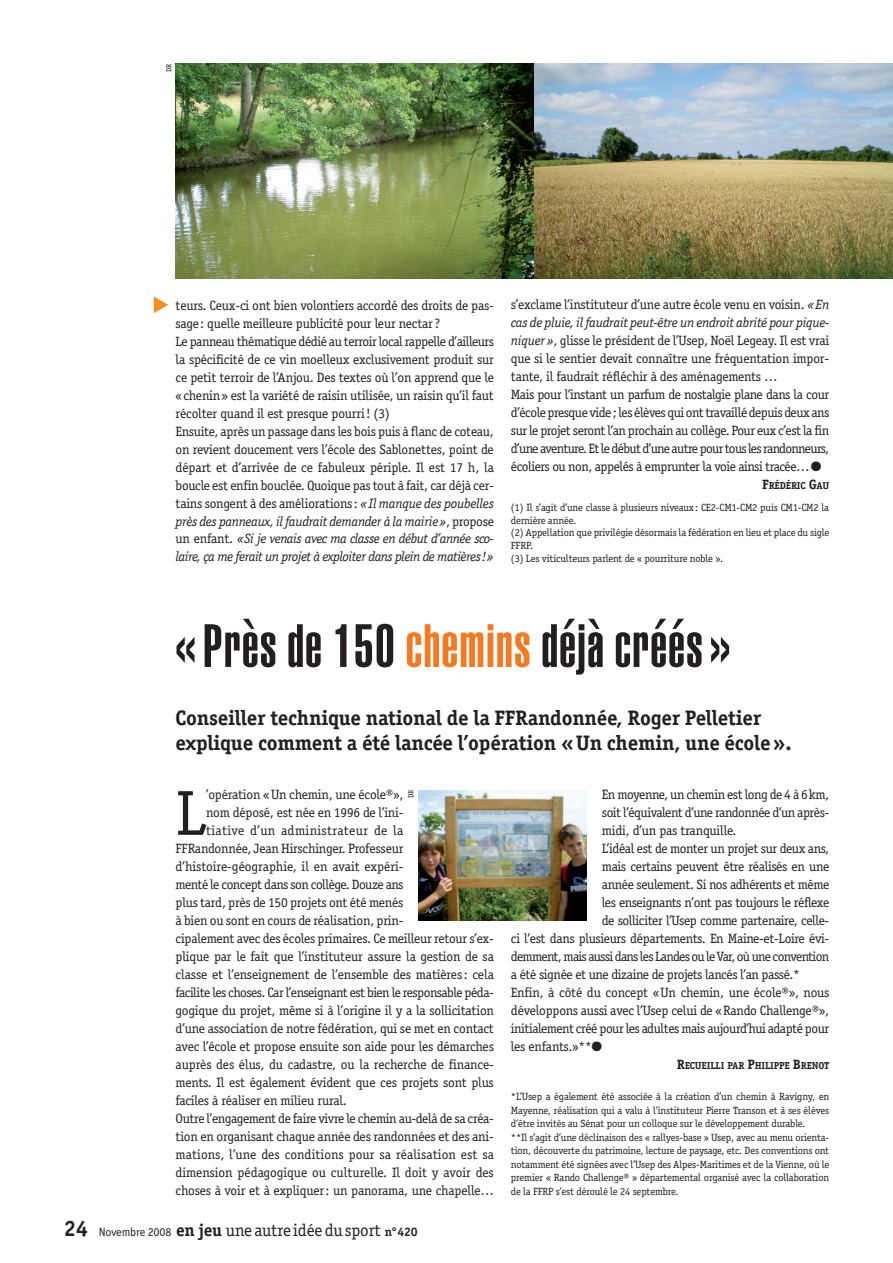
<style>
.page{position:relative;width:893px;height:1263px;background:#fff}
.page>*{position:absolute;margin:0;border:0;box-sizing:border-box;transform-origin:0 0}
.t1{font:63.75px "Officina Serif";color:#231f20}
.t2{font:900 extra-condensed 60px "Helvetica";letter-spacing:.02em;color:#231f20}
.t3{font:700 21px/24.8px "Officina Serif";letter-spacing:-.01em;color:#231f20}
.t4{font:17.25px "Officina Serif";letter-spacing:-.01em;color:#231f20}
.t5{font:13.5px/18px "Officina Serif";letter-spacing:-.02em;color:#231f20}
.t6{font:13.5px "Officina Serif";letter-spacing:-.04em;color:#231f20}
.t7{font:13.5px "Officina Serif";letter-spacing:-.05em;color:#231f20}
.t8{font:13.5px "Officina Serif";letter-spacing:.005em;color:#231f20}
.t9{font:13.5px "Officina Serif";letter-spacing:.025em;color:#231f20}
.t10{font:10.5px/13.5px "Officina Serif";letter-spacing:-.015em;color:#231f20}
.t11{font:700 10.2px "Officina Serif";letter-spacing:-.02em;color:#231f20}
.t12{font:7.5px "Officina Serif";color:#231f20}
.s1{font-style:italic}
.s2{font-size:13.5px}
.s3{color:#f47921}
.s4{font-weight:700;font-size:22.2px}
.s5{font-family:"Officina Sans";font-size:12.3px}
.s6{font-weight:700}
.s7{font-weight:700;font-size:12.3px}
</style>
<div class="page">
<svg style="left:154px;top:297px;width:14px;height:16px"></svg>
<img style="left:176px;top:64px;width:716px;height:215px">
<img style="left:418px;top:790px;width:169px;height:131px">
<p class="t12" style="left:166px;top:72px;width:10px;rotate:-90deg">DR</p>
<p class="t5" style="left:176px;top:297px;width:320px">teurs. Ceux-ci ont bien volontiers accordé des droits de pas&shy;sage : quelle meilleure publicité pour leur nectar ?<br>Le panneau thématique dédié au terroir local rappelle d’ailleurs la spécificité de ce vin moelleux exclusivement produit sur ce petit terroir de l’Anjou. Des textes où l’on apprend que le « chenin » est la variété de raisin utilisée, un raisin qu’il faut récolter quand il est presque pourri ! (3)<br>Ensuite, après un passage dans les bois puis à flanc de coteau, on revient doucement vers l’école des Sablonettes, point de départ et d’arrivée de ce fabuleux périple. Il est 17 h, la boucle est enfin bouclée. Quoique pas tout à fait, car déjà cer&shy;tains songent à des améliorations : <span class="s1">« Il manque des poubelles près des panneaux, il faudrait demander à la mairie »</span>, propose un enfant. <span class="s1">« Si je venais avec ma classe en début d’année sco&shy;laire, ça me ferait un projet à exploiter dans plein de matières ! »</span></p>
<p class="t5" style="left:511px;top:297px;width:320px">s’exclame l’instituteur d’une autre école venu en voisin. <span class="s1">« En cas de pluie, il faudrait peut-être un endroit abrité pour pique&shy;niquer »</span>, glisse le président de l’Usep, Noël Legeay. Il est vrai que si le sentier devait connaître une fréquentation impor&shy;tante, il faudrait réfléchir à des aménagements …<br>Mais pour l’instant un parfum de nostalgie plane dans la cour d’école presque vide ; les élèves qui ont travaillé depuis deux ans sur le projet seront l’an prochain au collège. Pour eux c’est la fin d’une aventure. Et le début d’une autre pour tous les randonneurs, écoliers ou non, appelés à emprunter la voie ainsi tracée…●</p>
<p class="t11" style="left:762px;top:482px;width:69px"><span class="s2">F</span>RÉDÉRIC <span class="s2">G</span>AU</p>
<p class="t10" style="left:511px;top:502px;width:320px;line-height:12.8px">(1) Il s’agit d’une classe à plusieurs niveaux : CE2-CM1-CM2 puis CM1-CM2 la dernière année.<br>(2) Appellation que privilégie désormais la fédération en lieu et place du sigle FFRP.<br>(3) Les viticulteurs parlent de « pourriture noble ».</p>
<h2 class="t2" style="left:176px;top:624px;width:556px">« Près de 150 <span class="s3">chemins</span> déjà créés »</h2>
<h3 class="t3" style="left:176px;top:708px;width:617px">Conseiller technique national de la FFRandonnée, Roger Pelletier explique comment a été lancée l’opération « Un chemin, une école ».</h3>
<h1 class="t1" style="left:176px;top:789px;width:32px">L</h1>
<p class="t5" style="left:206px;top:786px;width:199px">’opération « Un chemin, une école®»,</p>
<p class="t12" style="left:408px;top:798px;width:10px;rotate:-90deg">DR</p>
<p class="t5" style="left:206px;top:804px;width:199px">nom déposé, est née en 1996 de l’ini-</p>
<p class="t9" style="left:206px;top:825px;width:199px">tiative d’un administrateur de la</p>
<p class="t5" style="left:176px;top:840px;width:229px">FFRandonnée, Jean Hirschinger. Professeur</p>
<p class="t5" style="left:176px;top:858px;width:229px">d’histoire-géographie, il en avait expéri-</p>
<p class="t5" style="left:176px;top:876px;width:229px">menté le concept dans son collège. Douze ans</p>
<p class="t5" style="left:176px;top:894px;width:229px">plus tard, près de 150 projets ont été menés</p>
<p class="t5" style="left:176px;top:912px;width:229px">à bien ou sont en cours de réalisation, prin-</p>
<p class="t5" style="left:176px;top:930px;width:320px">cipalement avec des écoles primaires. Ce meilleur retour s’ex-</p>
<p class="t5" style="left:176px;top:948px;width:320px">plique par le fait que l’instituteur assure la gestion de sa</p>
<p class="t5" style="left:176px;top:966px;width:320px">classe et l’enseignement de l’ensemble des matières : cela</p>
<p class="t6" style="left:176px;top:987px;width:320px">facilite les choses. Car l’enseignant est bien le responsable péda-</p>
<p class="t5" style="left:176px;top:1002px;width:320px">gogique du projet, même si à l’origine il y a la sollicitation</p>
<p class="t5" style="left:176px;top:1020px;width:320px">d’une association de notre fédération, qui se met en contact</p>
<p class="t5" style="left:176px;top:1038px;width:320px">avec l’école et propose ensuite son aide pour les démarches</p>
<p class="t5" style="left:176px;top:1056px;width:320px">auprès des élus, du cadastre, ou la recherche de finance-</p>
<p class="t5" style="left:176px;top:1074px;width:320px">ments. Il est également évident que ces projets sont plus</p>
<p class="t5" style="left:176px;top:1092px;width:173px">faciles à réaliser en milieu rural.</p>
<p class="t5" style="left:176px;top:1110px;width:320px">Outre l’engagement de faire vivre le chemin au-delà de sa créa-</p>
<p class="t5" style="left:176px;top:1128px;width:320px">tion en organisant chaque année des randonnées et des ani-</p>
<p class="t8" style="left:176px;top:1149px;width:320px">mations, l’une des conditions pour sa réalisation est sa</p>
<p class="t5" style="left:176px;top:1164px;width:320px">dimension pédagogique ou culturelle. Il doit y avoir des</p>
<p class="t5" style="left:176px;top:1182px;width:320px">choses à voir et à expliquer : un panorama, une chapelle…</p>
<p class="t4" style="left:64px;top:1224px;width:355px"><span class="s4">24</span> <span class="s5">Novembre 2008</span> <span class="s6">en jeu</span> uneautreidéedusport <span class="s7">n°420</span></p>
<p class="t5" style="left:602px;top:786px;width:229px">En moyenne, un chemin est long de 4 à 6 km,</p>
<p class="t5" style="left:602px;top:804px;width:229px">soit l’équivalent d’une randonnée d’un après-</p>
<p class="t5" style="left:602px;top:822px;width:136px">midi, d’un pas tranquille.</p>
<p class="t5" style="left:602px;top:840px;width:229px">L’idéal est de monter un projet sur deux ans,</p>
<p class="t5" style="left:602px;top:858px;width:229px">mais certains peuvent être réalisés en une</p>
<p class="t5" style="left:602px;top:876px;width:229px">année seulement. Si nos adhérents et même</p>
<p class="t5" style="left:602px;top:894px;width:229px">les enseignants n’ont pas toujours le réflexe</p>
<p class="t5" style="left:602px;top:912px;width:229px">de solliciter l’Usep comme partenaire, celle-</p>
<p class="t5" style="left:511px;top:930px;width:320px">ci l’est dans plusieurs départements. En Maine-et-Loire évi-</p>
<p class="t7" style="left:511px;top:951px;width:320px">demment, mais aussi dans les Landes ou le Var, où une convention</p>
<p class="t5" style="left:511px;top:966px;width:290px">a été signée et une dizaine de projets lancés l’an passé.*</p>
<p class="t5" style="left:511px;top:984px;width:320px">Enfin, à côté du concept « Un chemin, une école®», nous</p>
<p class="t5" style="left:511px;top:1002px;width:320px">développons aussi avec l’Usep celui de « Rando Challenge®»,</p>
<p class="t5" style="left:511px;top:1020px;width:320px">initialement créé pour les adultes mais aujourd’hui adapté pour</p>
<p class="t5" style="left:511px;top:1038px;width:93px">les enfants.»**●</p>
<p class="t11" style="left:677px;top:1062px;width:154px"><span class="s2">R</span>ECUEILLI PAR <span class="s2">P</span>HILIPPE <span class="s2">B</span>RENOT</p>
<p class="t10" style="left:511px;top:1091px;width:320px">*L’Usep a également été associée à la création d’un chemin à Ravigny, en Mayenne, réalisation qui a valu à l’instituteur Pierre Transon et à ses élèves d’être invités au Sénat pour un colloque sur le développement durable.<br>**Il s’agit d’une déclinaison des « rallyes-base » Usep, avec au menu orienta&shy;tion, découverte du patrimoine, lecture de paysage, etc. Des conventions ont notamment été signées avec l’Usep des Alpes-Maritimes et de la Vienne, où le premier « Rando Challenge® » départemental organisé avec la collaboration de la FFRP s’est déroulé le 24 septembre.</p>
</div>
